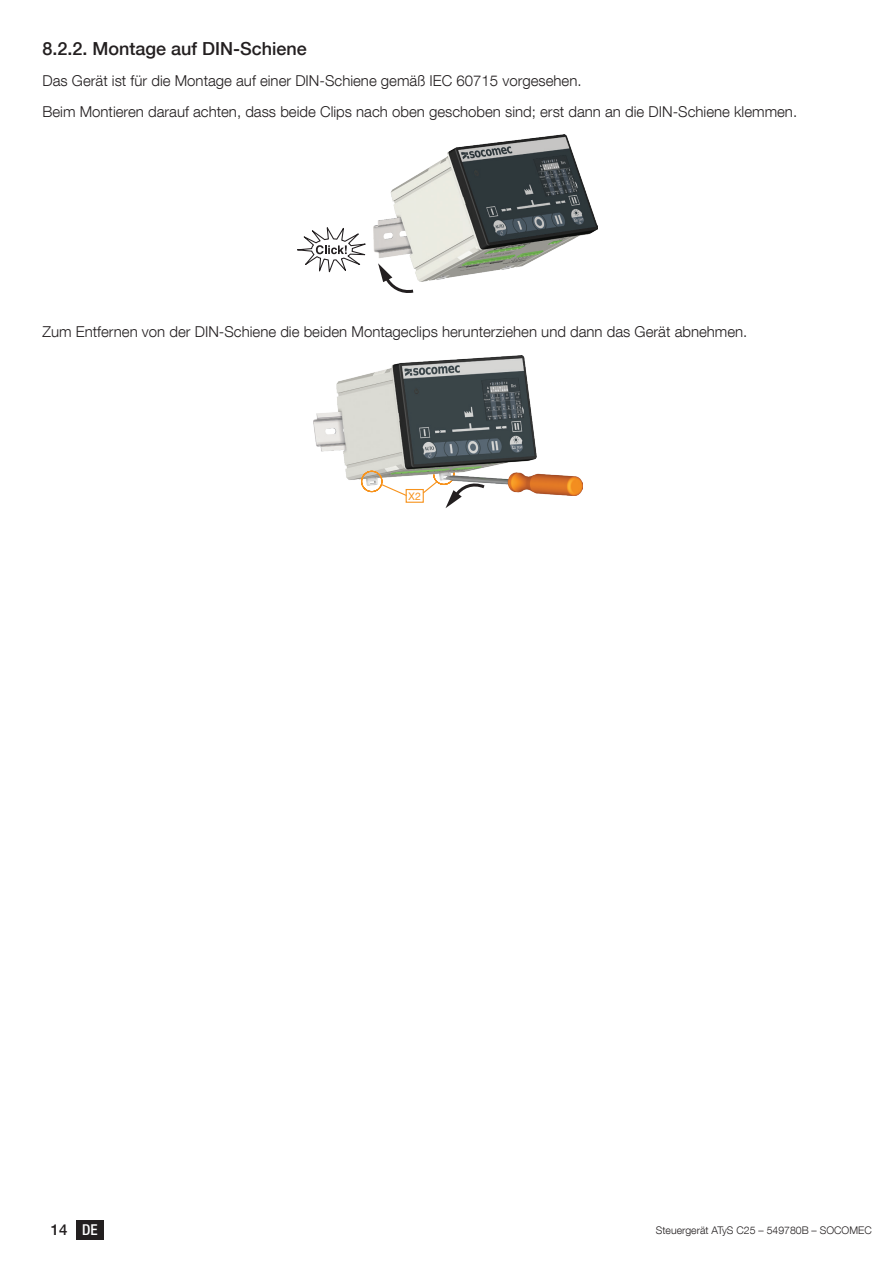
<style>
.page{position:relative;width:893px;height:1263px;background:#fff}
.page>*{position:absolute;margin:0;border:0;box-sizing:border-box;transform-origin:0 0}
.t1{font:500 18px "Helvetica Neue LT Com";color:#231f20}
.t2{font:300 15px/30.8px "Helvetica Neue LT Com";color:#231f20}
.t3{font:500 15px "Helvetica Neue LT Com";color:#231f20}
.t4{font:300 10.5px "Helvetica Neue LT Com";color:#231f20}
.t5{font:10.5px "Helvetica Neue LT Com";color:#f7931d}
.s1{font-stretch:condensed;color:#fff}
</style>
<div class="page">
<div style="left:76px;top:1220px;width:28px;height:19px;background:#231f20"></div>
<img style="left:378px;top:135px;width:219px;height:147px">
<svg style="left:297px;top:223px;width:120px;height:70px"></svg>
<img style="left:313px;top:356px;width:269px;height:139px">
<div style="left:406px;top:489px;width:18px;height:14px;border:1px solid #f7931d"></div>
<svg style="left:360px;top:470px;width:48px;height:27px"></svg>
<svg style="left:422px;top:463px;width:66px;height:45px"></svg>
<p class="t1" style="left:43px;top:38px;width:266px">8.2.2. Montage auf DIN-Schiene</p>
<p class="t2" style="left:43px;top:65px;width:756px">Das Gerät ist für die Montage auf einer DIN-Schiene gemäß IEC 60715 vorgesehen.<br>Beim Montieren darauf achten, dass beide Clips nach oben geschoben sind; erst dann an die DIN-Schiene klemmen.</p>
<p class="t2" style="left:43px;top:316px;width:706px">Zum Entfernen von der DIN-Schiene die beiden Montageclips herunterziehen und dann das Gerät abnehmen.</p>
<p class="t5" style="left:409px;top:489px;width:14px">X2</p>
<p class="t3" style="left:51px;top:1221px;width:48px">14 <span class="s1">DE</span></p>
<p class="t4" style="left:656px;top:1223px;width:217px">Steuergerät ATyS C25 – 549780B – SOCOMEC</p>
</div>
